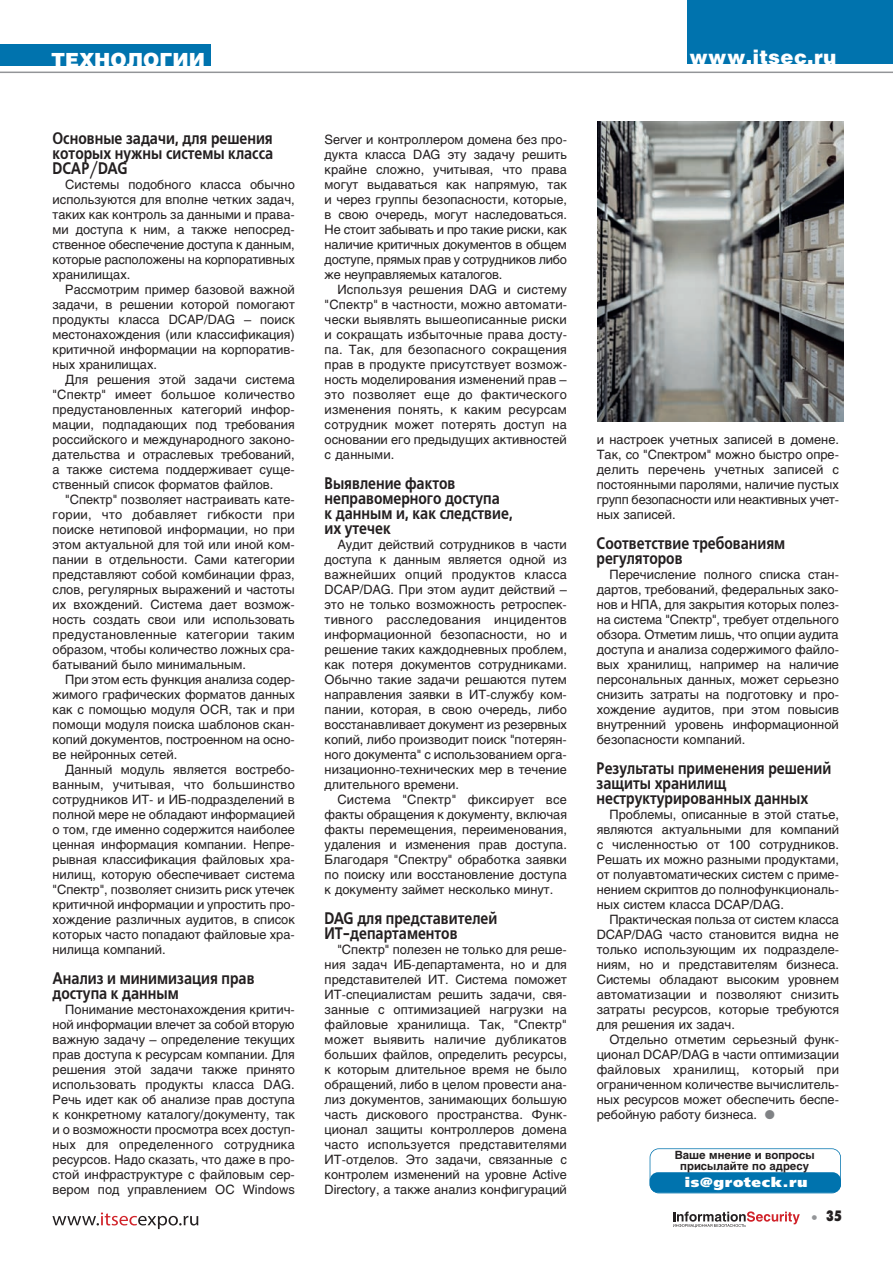
<style>
.page{position:relative;width:893px;height:1263px;background:#fff}
.page>*{position:absolute;margin:0;border:0;box-sizing:border-box;transform-origin:0 0}
.t1{font:900 19.5px "Helios";letter-spacing:.02em;color:#fff}
.t2{font:900 19.5px "Helios";color:#fff}
.t3{font:600 16.8px/15px "Free Set";color:#231f20;scale:.83 1}
.t4{font:700 15px "Futura Futuris X Cond";color:#231f20}
.t5{font:800 13.5px "Free Set";letter-spacing:.045em;color:#fff;scale:1.12 1}
.t6{font:12.75px/15px "Helios";color:#231f20;text-align:justify}
.t7{font:700 11.25px/10.5px "Helios";color:#231f20;text-align:center}
.s1{color:#808285}
.s2{font-family:"Helios";font-weight:400;color:#939598}
</style>
<div class="page">
<svg style="left:673px;top:1211px;width:127px;height:16px"></svg>
<svg style="left:52px;top:1212px;width:146px;height:17px"></svg>
<hr style="left:0;top:72px;width:893px;height:1px;background:#939598">
<div style="left:687px;top:0;width:206px;height:64px;background:#0073ae"></div>
<div style="left:0;top:44px;width:210px;height:21px;background:#0073ae"></div>
<img style="left:597px;top:121px;width:246px;height:300px">
<div style="left:650px;top:1148px;width:191px;height:45px;border:2px solid #0073ae;border-radius:9px"></div>
<div style="left:650px;top:1172px;width:191px;height:21px;background:#0073ae;border-radius:9px"></div>
<h1 class="t2" style="left:51px;top:53px;width:155px">ТЕХНОЛОГИИ</h1>
<h1 class="t1" style="left:689px;top:50px;width:149px">www.itsec.ru</h1>
<h2 class="t3" style="left:52px;top:131px;width:268px;text-align:justify">Основные задачи, для решения которых нужны системы класса DCAP/DAG</h2>
<p class="t6" style="left:53px;top:178px;width:244px;text-indent:13px">Системы подобного класса обычно используются для вполне четких задач, таких как контроль за данными и права&shy;ми доступа к ним, а также непосред&shy;ственное обеспечение доступа к данным, которые расположены на корпоративных хранилищах.</p>
<p class="t6" style="left:53px;top:283px;width:244px;text-indent:13px">Рассмотрим пример базовой важной задачи, в решении которой помогают продукты класса DCAP/DAG – поиск местонахождения (или классификация) критичной информации на корпоратив&shy;ных хранилищах.</p>
<p class="t6" style="left:53px;top:373px;width:244px;text-indent:13px">Для решения этой задачи система "Спектр" имеет большое количество предустановленных категорий инфор&shy;мации, подпадающих под требования российского и международного законо&shy;дательства и отраслевых требований, а также система поддерживает суще&shy;ственный список форматов файлов.</p>
<p class="t6" style="left:53px;top:493px;width:244px;text-indent:13px">"Спектр" позволяет настраивать кате&shy;гории, что добавляет гибкости при поиске нетиповой информации, но при этом актуальной для той или иной ком&shy;пании в отдельности. Сами категории представляют собой комбинации фраз, слов, регулярных выражений и частоты их вхождений. Система дает возмож&shy;ность создать свои или использовать предустановленные категории таким образом, чтобы количество ложных сра&shy;батываний было минимальным.</p>
<p class="t6" style="left:53px;top:673px;width:244px;text-indent:13px">При этом есть функция анализа содер&shy;жимого графических форматов данных как с помощью модуля OCR, так и при помощи модуля поиска шаблонов скан&shy;копий документов, построенном на осно&shy;ве нейронных сетей.</p>
<p class="t6" style="left:53px;top:763px;width:244px;text-indent:13px">Данный модуль является востребо&shy;ванным, учитывая, что большинство сотрудников ИТ- и ИБ-подразделений в полной мере не обладают информацией о том, где именно содержится наиболее ценная информация компании. Непре&shy;рывная классификация файловых хра&shy;нилищ, которую обеспечивает система "Спектр", позволяет снизить риск утечек критичной информации и упростить про&shy;хождение различных аудитов, в список которых часто попадают файловые хра&shy;нилища компаний.</p>
<h2 class="t3" style="left:52px;top:971px;width:245px">Анализ и минимизация прав доступа к данным</h2>
<p class="t6" style="left:53px;top:1003px;width:244px;text-indent:13px">Понимание местонахождения критич&shy;ной информации влечет за собой вторую важную задачу – определение текущих прав доступа к ресурсам компании. Для решения этой задачи также принято использовать продукты класса DAG.<br>Речь идет как об анализе прав доступа к конкретному каталогу/документу, так и о возможности просмотра всех доступ&shy;ных для определенного сотрудника ресурсов. Надо сказать, что даже в про&shy;стой инфраструктуре с файловым сер&shy;вером под управлением ОС Windows</p>
<p class="t6" style="left:325px;top:133px;width:244px">Server и контроллером домена без про&shy;дукта класса DAG эту задачу решить крайне сложно, учитывая, что права могут выдаваться как напрямую, так и через группы безопасности, которые, в свою очередь, могут наследоваться.<br>Не стоит забывать и про такие риски, как наличие критичных документов в общем доступе, прямых прав у сотрудников либо же неуправляемых каталогов.</p>
<p class="t6" style="left:325px;top:283px;width:244px;text-indent:13px">Используя решения DAG и систему "Спектр" в частности, можно автомати&shy;чески выявлять вышеописанные риски и сокращать избыточные права досту&shy;па. Так, для безопасного сокращения прав в продукте присутствует возмож&shy;ность моделирования изменений прав – это позволяет еще до фактического изменения понять, к каким ресурсам сотрудник может потерять доступ на основании его предыдущих активностей с данными.</p>
<h2 class="t3" style="left:325px;top:476px;width:229px">Выявление фактов неправомерного доступа<br>к данным и, как следствие, их утечек</h2>
<p class="t6" style="left:325px;top:538px;width:244px;text-indent:13px">Аудит действий сотрудников в части доступа к данным является одной из важнейших опций продуктов класса DCAP/DAG. При этом аудит действий – это не только возможность ретроспек&shy;тивного расследования инцидентов информационной безопасности, но и решение таких каждодневных проблем, как потеря документов сотрудниками.<br>Обычно такие задачи решаются путем направления заявки в ИТ-службу ком&shy;пании, которая, в свою очередь, либо восстанавливает документ из резервных копий, либо производит поиск "потерян&shy;ного документа" с использованием орга&shy;низационно-технических мер в течение длительного времени.</p>
<p class="t6" style="left:325px;top:793px;width:244px;text-indent:13px">Система "Спектр" фиксирует все факты обращения к документу, включая факты перемещения, переименования, удаления и изменения прав доступа.<br>Благодаря "Спектру" обработка заявки по поиску или восстановление доступа к документу займет несколько минут.</p>
<h2 class="t3" style="left:325px;top:911px;width:210px">DAG для представителей<br>ИТ-департаментов</h2>
<p class="t6" style="left:325px;top:943px;width:244px;text-indent:13px">"Спектр" полезен не только для реше&shy;ния задач ИБ-департамента, но и для представителей ИТ. Система поможет ИТ-специалистам решить задачи, свя&shy;занные с оптимизацией нагрузки на файловые хранилища. Так, "Спектр" может выявить наличие дубликатов больших файлов, определить ресурсы, к которым длительное время не было обращений, либо в целом провести ана&shy;лиз документов, занимающих большую часть дискового пространства. Функ&shy;ционал защиты контроллеров домена часто используется представителями ИТ-отделов. Это задачи, связанные с контролем изменений на уровне Active Directory, а также анализ конфигураций</p>
<p class="t6" style="left:597px;top:433px;width:244px">и настроек учетных записей в домене.<br>Так, со "Спектром" можно быстро опре&shy;делить перечень учетных записей с постоянными паролями, наличие пустых групп безопасности или неактивных учет&shy;ных записей.</p>
<h2 class="t3" style="left:597px;top:536px;width:229px">Соответствие требованиям регуляторов</h2>
<p class="t6" style="left:597px;top:568px;width:244px;text-indent:13px">Перечисление полного списка стан&shy;дартов, требований, федеральных зако&shy;нов и НПА, для закрытия которых полез&shy;на система "Спектр", требует отдельного обзора. Отметим лишь, что опции аудита доступа и анализа содержимого файло&shy;вых хранилищ, например на наличие персональных данных, может серьезно снизить затраты на подготовку и про&shy;хождение аудитов, при этом повысив внутренний уровень информационной безопасности компаний.</p>
<h2 class="t3" style="left:597px;top:761px;width:284px">Результаты применения решений защиты хранилищ неструктурированных данных</h2>
<p class="t6" style="left:597px;top:808px;width:244px;text-indent:13px">Проблемы, описанные в этой статье, являются актуальными для компаний с численностью от 100 сотрудников.<br>Решать их можно разными продуктами, от полуавтоматических систем с приме&shy;нением скриптов до полнофункциональ&shy;ных систем класса DCAP/DAG.</p>
<p class="t6" style="left:597px;top:913px;width:244px;text-indent:13px">Практическая польза от систем класса DCAP/DAG часто становится видна не только использующим их подразделе&shy;ниям, но и представителям бизнеса.<br>Системы обладают высоким уровнем автоматизации и позволяют снизить затраты ресурсов, которые требуются для решения их задач.</p>
<p class="t6" style="left:597px;top:1033px;width:244px;text-indent:13px">Отдельно отметим серьезный функ&shy;ционал DCAP/DAG в части оптимизации файловых хранилищ, который при ограниченном количестве вычислитель&shy;ных ресурсов может обеспечить беспе&shy;ребойную работу бизнеса. <span class="s1">●</span></p>
<p class="t7" style="left:675px;top:1151px;width:141px">Ваше мнение и вопросы присылайте по адресу</p>
<p class="t5" style="left:685px;top:1174px;width:111px">is@groteck.ru</p>
<p class="t4" style="left:812px;top:1211px;width:32px"><span class="s2">•</span> 35</p>
</div>
